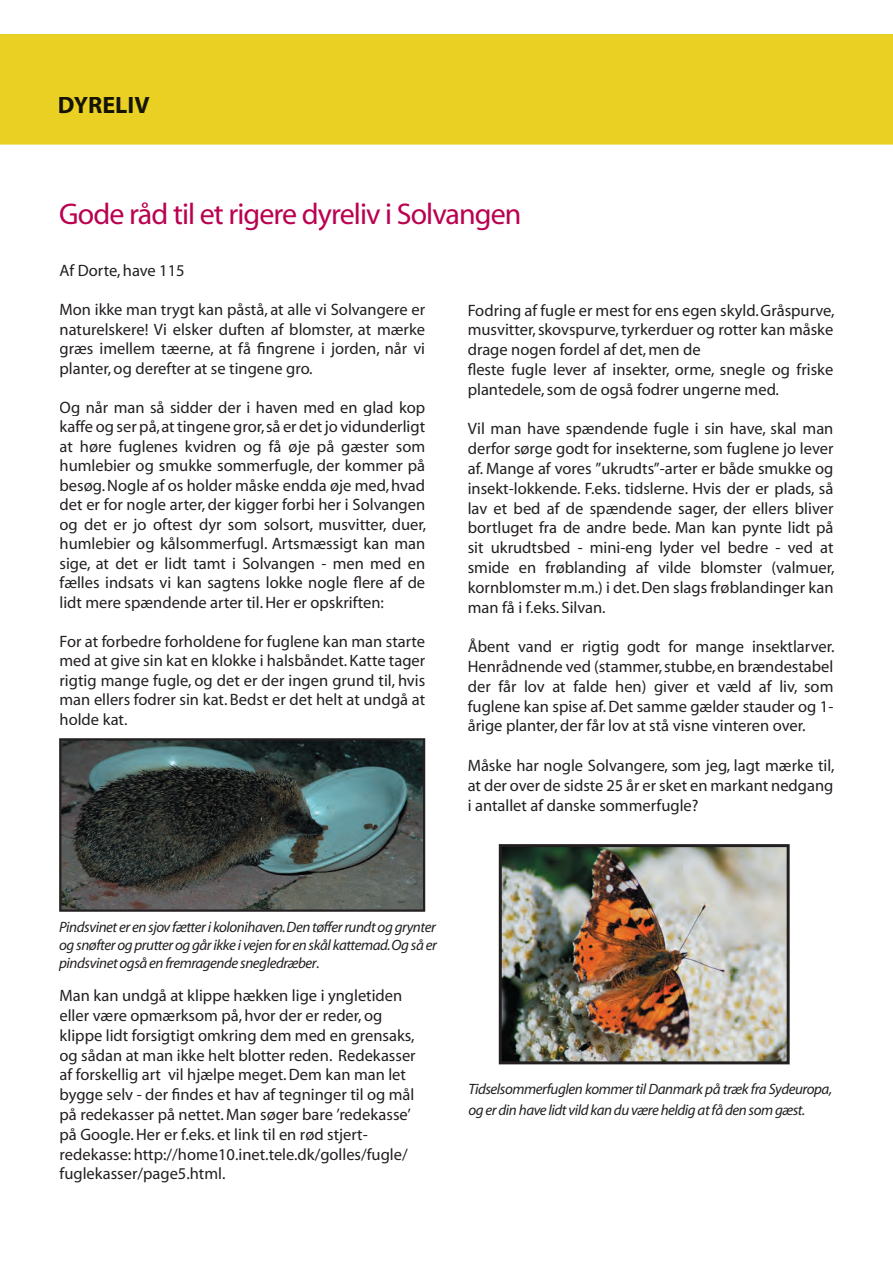
<style>
.page{position:relative;width:893px;height:1263px;background:#fff}
.page>*{position:absolute;margin:0;border:0;box-sizing:border-box;transform-origin:0 0}
.t1{font:30px "Myriad";letter-spacing:-.03em;color:#ba0150}
.t2{font:700 24px "Myriad";color:#151400}
.t3{font:16.5px/19.8px "Myriad";color:#231f20;text-align:justify}
.t4{font:italic 15px/18px "Myriad";letter-spacing:-.03em;color:#231f20;text-align:justify}
.s1{font-style:normal}
</style>
<div class="page">
<div style="left:0;top:34px;width:893px;height:111px;background:#e9d022"></div>
<div style="left:60px;top:97px;width:90px;height:17px;background:#e9d022"></div>
<img style="left:502px;top:847px;width:285px;height:214px">
<hr style="left:499px;top:846px;width:3px;height:217px;background:#231f20">
<hr style="left:500px;top:1061px;width:288px;height:3px;background:#231f20">
<hr style="left:787px;top:846px;width:3px;height:217px;background:#231f20">
<hr style="left:500px;top:844px;width:288px;height:3px;background:#231f20">
<img style="left:61px;top:740px;width:362px;height:169px">
<hr style="left:59px;top:739px;width:2px;height:171px;background:#231f20">
<hr style="left:60px;top:909px;width:364px;height:3px;background:#231f20">
<hr style="left:423px;top:739px;width:2px;height:171px;background:#231f20">
<hr style="left:60px;top:738px;width:364px;height:2px;background:#231f20">
<h2 class="t2" style="left:58px;top:93px;width:93px">DYRELIV</h2>
<h1 class="t1" style="left:59px;top:200px;width:464px">Gode råd til et rigere dyreliv i Solvangen</h1>
<p class="t3" style="left:60px;top:261px;width:127px">Af Dorte, have 115</p>
<p class="t3" style="left:60px;top:300px;width:367px">Mon ikke man trygt kan påstå, at alle vi Solvangere er naturelskere! Vi elsker duften af blomster, at mærke græs imellem tæerne, at få fingrene i jorden, når vi planter, og derefter at se tingene gro.</p>
<p class="t3" style="left:60px;top:398px;width:368px">Og når man så sidder der i haven med en glad kop kaffe og ser på, at tingene gror, så er det jo vidunderligt at høre fuglenes kvidren og få øje på gæster som humlebier og smukke sommerfugle, der kommer på besøg. Nogle af os holder måske endda øje med, hvad det er for nogle arter, der kigger forbi her i Solvangen og det er jo oftest dyr som solsort, musvitter, duer, humlebier og kålsommerfugl. Artsmæssigt kan man sige, at det er lidt tamt i Solvangen - men med en fælles indsats vi kan sagtens lokke nogle flere af de lidt mere spændende arter til. Her er opskriften:</p>
<p class="t3" style="left:60px;top:632px;width:367px">For at forbedre forholdene for fuglene kan man starte med at give sin kat en klokke i halsbåndet. Katte tager rigtig mange fugle, og det er der ingen grund til, hvis man ellers fodrer sin kat. Bedst er det helt at undgå at holde kat.</p>
<p class="t3" style="left:468px;top:301px;width:368px;text-align:left">Fodring af fugle er mest for ens egen skyld. Gråspurve, musvitter, skovspurve, tyrkerduer og rotter kan måske drage nogen fordel af det, men de<br>fleste fugle lever af insekter, orme, snegle og friske plantedele, som de også fodrer ungerne med.</p>
<p class="t3" style="left:468px;top:420px;width:368px">Vil man have spændende fugle i sin have, skal man derfor sørge godt for insekterne, som fuglene jo lever af. Mange af vores ”ukrudts”-arter er både smukke og insekt-lokkende. F.eks. tidslerne. Hvis der er plads, så lav et bed af de spændende sager, der ellers bliver bortluget fra de andre bede. Man kan pynte lidt på sit ukrudtsbed - mini-eng lyder vel bedre - ved at smide en frøblanding af vilde blomster (valmuer, kornblomster m.m.) i det. Den slags frøblandinger kan man få i f.eks. Silvan.</p>
<p class="t3" style="left:468px;top:638px;width:368px">Åbent vand er rigtig godt for mange insektlarver.<br>Henrådnende ved (stammer, stubbe, en brændestabel der får lov at falde hen) giver et væld af liv, som fuglene kan spise af. Det samme gælder stauder og 1- årige planter, der får lov at stå visne vinteren over.</p>
<p class="t3" style="left:468px;top:756px;width:368px">Måske har nogle Solvangere, som jeg, lagt mærke til, at der over de sidste 25 år er sket en markant nedgang i antallet af danske sommerfugle?</p>
<p class="t4" style="left:59px;top:919px;width:379px">Pindsvinet er en sjov fætter i kolonihaven.Den tøffer rundt og grynter og snøfter og prutter og går ikke i vejen for en skål kattemad. Og så er pindsvinet også en fremragende snegledræber<span class="s1">.</span></p>
<p class="t3" style="left:60px;top:986px;width:358px;text-align:left">Man kan undgå at klippe hækken lige i yngletiden eller være opmærksom på, hvor der er reder, og klippe lidt forsigtigt omkring dem med en grensaks, og sådan at man ikke helt blotter reden. Redekasser af forskellig art vil hjælpe meget. Dem kan man let bygge selv - der findes et hav af tegninger til og mål på redekasser på nettet. Man søger bare ’redekasse’ på Google. Her er f.eks. et link til en rød stjert&shy;redekasse: http://home10.inet.tele.dk/golles/fugle/ fuglekasser/page5.html.</p>
<p class="t4" style="left:468px;top:1078px;width:365px;line-height:21.6px">Tidselsommerfuglen kommer til Danmark på træk fra Sydeuropa, og er din have lidt vild kan du være heldig at få den som gæst.</p>
</div>
